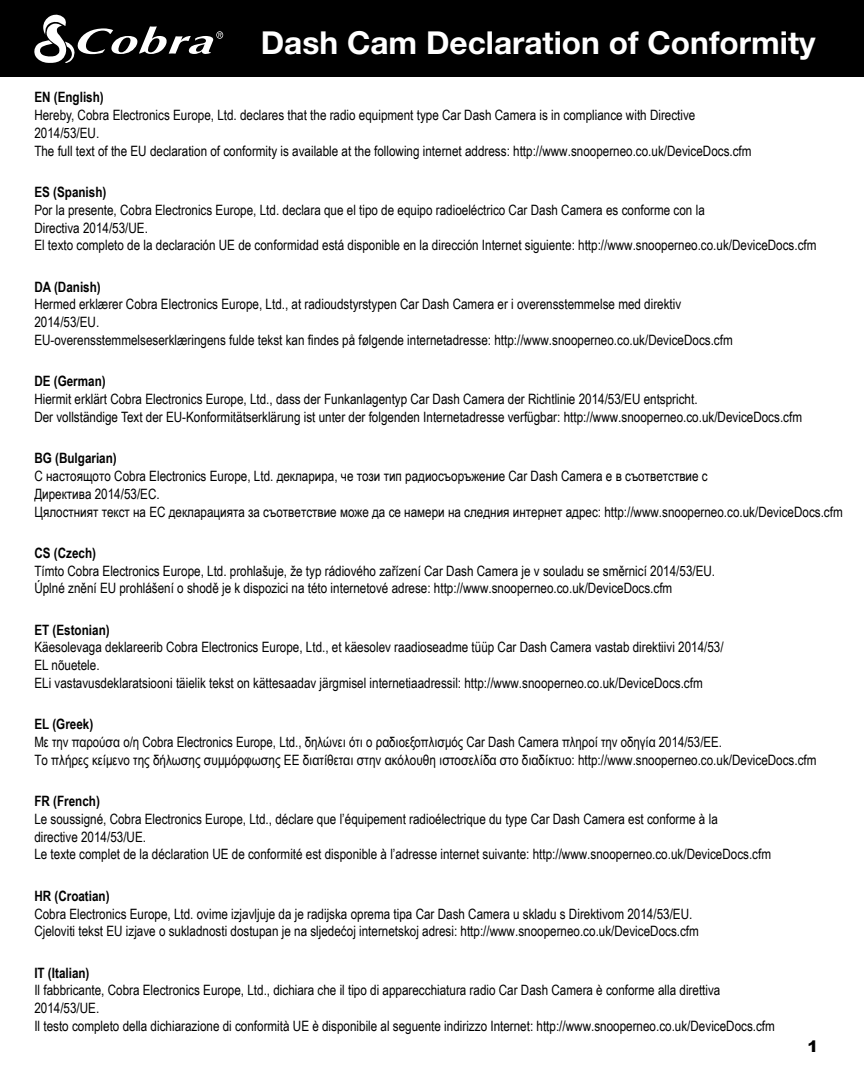
<style>
.page{position:relative;width:864px;height:1080px;background:#fff}
.page>*{position:absolute;margin:0;border:0;box-sizing:border-box;transform-origin:0 0}
.t1{font:700 31.5px "Helvetica Neue LT Std";color:#fff}
.t2{font:900 15.9px "Arial";color:#000}
.t3{font:14.4px/17.7px "Arial Narrow";color:#000}
.t4{font:700 14.4px "Arial Narrow";color:#000}
</style>
<div class="page">
<div style="left:0;top:0;width:864px;height:77px;background:#000"></div>
<svg style="left:34px;top:14px;width:189px;height:49px"></svg>
<h1 class="t1" style="left:261px;top:23px;width:556px">Dash Cam Declaration of Conformity</h1>
<p class="t4" style="left:34px;top:86px;width:71px">EN (English)</p>
<p class="t3" style="left:34px;top:106px;width:719px">Hereby, Cobra Electronics Europe, Ltd. declares that the radio equipment type Car Dash Camera is in compliance with Directive<br>2014/53/EU.<br>The full text of the EU declaration of conformity is available at the following internet address: http://www.snooperneo.co.uk/DeviceDocs.cfm</p>
<p class="t4" style="left:34px;top:181px;width:74px">ES (Spanish)</p>
<p class="t3" style="left:34px;top:200px;width:784px">Por la presente, Cobra Electronics Europe, Ltd. declara que el tipo de equipo radioeléctrico Car Dash Camera es conforme con la<br>Directiva 2014/53/UE.<br>El texto completo de la declaración UE de conformidad está disponible en la dirección Internet siguiente: http://www.snooperneo.co.uk/DeviceDocs.cfm</p>
<p class="t4" style="left:34px;top:276px;width:68px">DA (Danish)</p>
<p class="t3" style="left:34px;top:295px;width:700px">Hermed erklærer Cobra Electronics Europe, Ltd., at radioudstyrstypen Car Dash Camera er i overensstemmelse med direktiv<br>2014/53/EU.<br>EU-overensstemmelseserklæringens fulde tekst kan findes på følgende internetadresse: http://www.snooperneo.co.uk/DeviceDocs.cfm</p>
<p class="t4" style="left:34px;top:370px;width:73px">DE (German)</p>
<p class="t3" style="left:34px;top:390px;width:769px">Hiermit erklärt Cobra Electronics Europe, Ltd., dass der Funkanlagentyp Car Dash Camera der Richtlinie 2014/53/EU entspricht.<br>Der vollständige Text der EU-Konformitätserklärung ist unter der folgenden Internetadresse verfügbar: http://www.snooperneo.co.uk/DeviceDocs.cfm</p>
<p class="t4" style="left:34px;top:447px;width:84px">BG (Bulgarian)</p>
<p class="t3" style="left:34px;top:466px;width:810px">С настоящото Cobra Electronics Europe, Ltd. декларира, че този тип радиосъоръжение Car Dash Camera е в съответствие с<br>Директива 2014/53/ЕС.<br>Цялостният текст на ЕС декларацията за съответствие може да се намери на следния интернет адрес: http://www.snooperneo.co.uk/DeviceDocs.cfm</p>
<p class="t4" style="left:34px;top:542px;width:63px">CS (Czech)</p>
<p class="t3" style="left:34px;top:561px;width:682px">Tímto Cobra Electronics Europe, Ltd. prohlašuje, že typ rádiového zařízení Car Dash Camera je v souladu se směrnicí 2014/53/EU.<br>Úplné znění EU prohlášení o shodě je k dispozici na této internetové adrese: http://www.snooperneo.co.uk/DeviceDocs.cfm</p>
<p class="t4" style="left:34px;top:619px;width:77px">ET (Estonian)</p>
<p class="t3" style="left:34px;top:638px;width:691px">Käesolevaga deklareerib Cobra Electronics Europe, Ltd., et käesolev raadioseadme tüüp Car Dash Camera vastab direktiivi 2014/53/<br>EL nõuetele.<br>ELi vastavusdeklaratsiooni täielik tekst on kättesaadav järgmisel internetiaadressil: http://www.snooperneo.co.uk/DeviceDocs.cfm</p>
<p class="t4" style="left:34px;top:713px;width:60px">EL (Greek)</p>
<p class="t3" style="left:34px;top:733px;width:784px">Με την παρούσα ο/η Cobra Electronics Europe, Ltd., δηλώνει ότι ο ραδιοεξοπλισμός Car Dash Camera πληροί την οδηγία 2014/53/ΕΕ.<br>Το πλήρες κείμενο της δήλωσης συμμόρφωσης ΕΕ διατίθεται στην ακόλουθη ιστοσελίδα στο διαδίκτυο: http://www.snooperneo.co.uk/DeviceDocs.cfm</p>
<p class="t4" style="left:34px;top:790px;width:67px">FR (French)</p>
<p class="t3" style="left:34px;top:809px;width:738px">Le soussigné, Cobra Electronics Europe, Ltd., déclare que l’équipement radioélectrique du type Car Dash Camera est conforme à la<br>directive 2014/53/UE.<br>Le texte complet de la déclaration UE de conformité est disponible à l’adresse internet suivante: http://www.snooperneo.co.uk/DeviceDocs.cfm</p>
<p class="t4" style="left:34px;top:885px;width:77px">HR (Croatian)</p>
<p class="t3" style="left:34px;top:904px;width:666px">Cobra Electronics Europe, Ltd. ovime izjavljuje da je radijska oprema tipa Car Dash Camera u skladu s Direktivom 2014/53/EU.<br>Cjeloviti tekst EU izjave o sukladnosti dostupan je na sljedećoj internetskoj adresi: http://www.snooperneo.co.uk/DeviceDocs.cfm</p>
<p class="t4" style="left:34px;top:962px;width:57px">IT (Italian)</p>
<p class="t3" style="left:34px;top:981px;width:742px">Il fabbricante, Cobra Electronics Europe, Ltd., dichiara che il tipo di apparecchiatura radio Car Dash Camera è conforme alla direttiva<br>2014/53/UE.<br>Il testo completo della dichiarazione di conformità UE è disponibile al seguente indirizzo Internet: http://www.snooperneo.co.uk/DeviceDocs.cfm</p>
<p class="t2" style="left:807px;top:1035px;width:12px">1</p>
</div>
